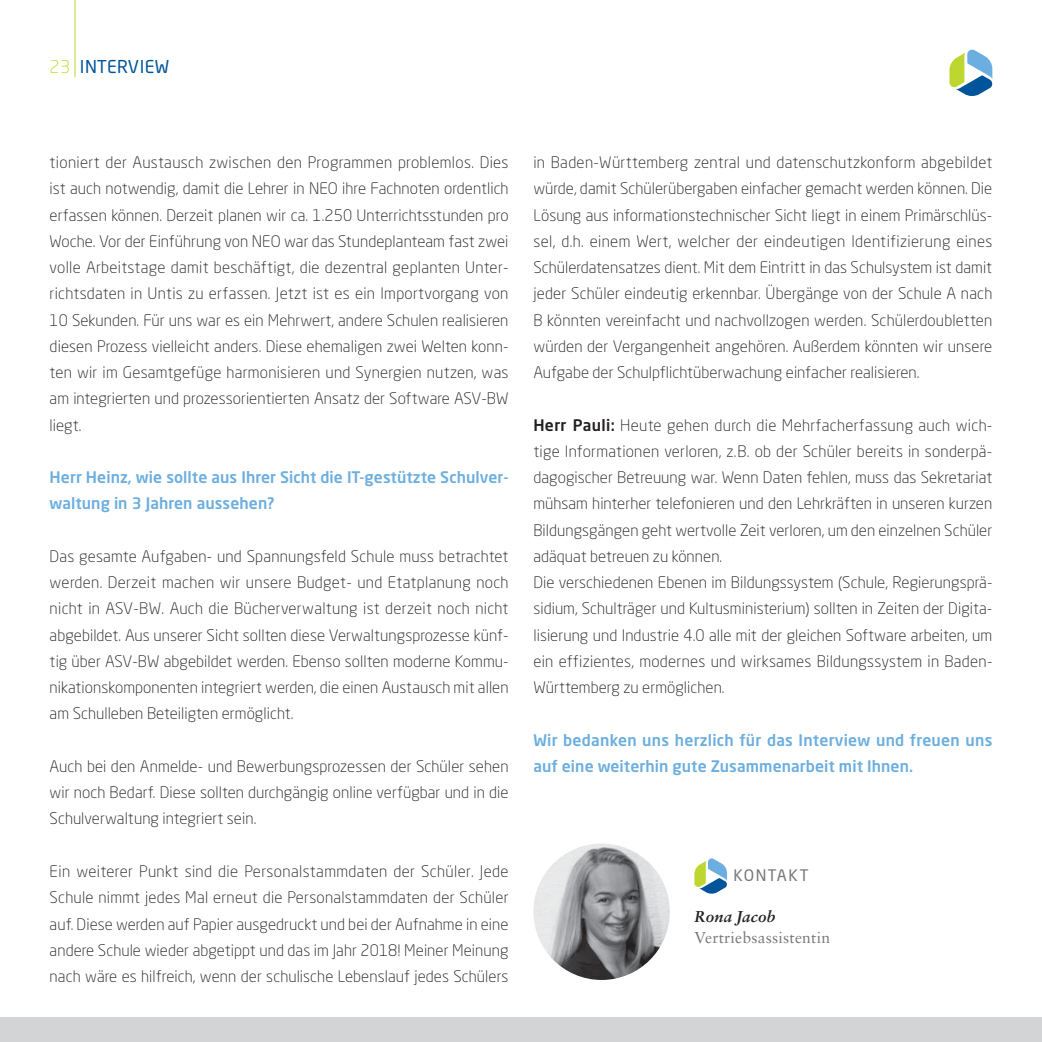
<style>
.page{position:relative;width:1042px;height:1042px;background:#fff}
.page>*{position:absolute;margin:0;border:0;box-sizing:border-box;transform-origin:0 0}
.t1{font:17.5px "Neo Sans Pro";letter-spacing:.025em;color:#00559a}
.t2{font:300 15.75px/26.2px "Neo Sans Pro";letter-spacing:.005em;color:#231f20;text-align:justify}
.t3{font:500 15.75px/26.2px "Neo Sans Pro";letter-spacing:.005em;color:#6caedf}
.t4{font:15.75px "Sabon LT Std";letter-spacing:.015em;color:#77787b}
.t5{font:italic 700 15.75px "Sabon LT Std";letter-spacing:.015em;color:#231f20}
.t6{font:15.75px "Neo Sans Pro";letter-spacing:.075em;color:#77787b}
.s1{font-weight:300;color:#bed730}
.s2{font-weight:500}
</style>
<div class="page">
<hr style="left:75px;top:0;width:1px;height:77px;background:#bed730">
<div style="left:0;top:1017px;width:1042px;height:24px;background:#d3d4d6"></div>
<svg style="left:949px;top:49px;width:44px;height:47px"></svg>
<img style="left:533px;top:843px;width:137px;height:137px;border-radius:50%">
<svg style="left:694px;top:858px;width:33px;height:36px"></svg>
<p class="t1" style="left:50px;top:59px;width:121px"><span class="s1">23</span> INTERVIEW</p>
<p class="t2" style="left:50px;top:150px;width:460px">tioniert der Austausch zwischen den Programmen problemlos. Dies ist auch notwendig, damit die Lehrer in NEO ihre Fachnoten ordentlich erfassen können. Derzeit planen wir ca. 1.250 Unterrichtsstunden pro Woche. Vor der Einführung von NEO war das Stundeplanteam fast zwei volle Arbeitstage damit beschäftigt, die dezentral geplanten Unter&shy;richtsdaten in Untis zu erfassen. Jetzt ist es ein Importvorgang von 10 Sekunden. Für uns war es ein Mehrwert, andere Schulen realisieren diesen Prozess vielleicht anders. Diese ehemaligen zwei Welten konn&shy;ten wir im Gesamtgefüge harmonisieren und Synergien nutzen, was am integrierten und prozessorientierten Ansatz der Software ASV-BW liegt.</p>
<p class="t3" style="left:50px;top:465px;width:460px">Herr Heinz, wie sollte aus Ihrer Sicht die IT-gestützte Schulver&shy;waltung in 3 Jahren aussehen?</p>
<p class="t2" style="left:50px;top:544px;width:460px">Das gesamte Aufgaben- und Spannungsfeld Schule muss betrachtet werden. Derzeit machen wir unsere Budget- und Etatplanung noch nicht in ASV-BW. Auch die Bücherverwaltung ist derzeit noch nicht abgebildet. Aus unserer Sicht sollten diese Verwaltungsprozesse künf&shy;tig über ASV-BW abgebildet werden. Ebenso sollten moderne Kommu&shy;nikationskomponenten integriert werden, die einen Austausch mit allen am Schulleben Beteiligten ermöglicht.</p>
<p class="t2" style="left:50px;top:754px;width:460px">Auch bei den Anmelde- und Bewerbungsprozessen der Schüler sehen wir noch Bedarf. Diese sollten durchgängig online verfügbar und in die Schulverwaltung integriert sein.</p>
<p class="t2" style="left:50px;top:859px;width:460px">Ein weiterer Punkt sind die Personalstammdaten der Schüler. Jede Schule nimmt jedes Mal erneut die Personalstammdaten der Schüler auf. Diese werden auf Papier ausgedruckt und bei der Aufnahme in eine andere Schule wieder abgetippt und das im Jahr 2018! Meiner Meinung nach wäre es hilfreich, wenn der schulische Lebenslauf jedes Schülers</p>
<p class="t2" style="left:533px;top:150px;width:460px">in Baden-Württemberg zentral und datenschutzkonform abgebildet würde, damit Schülerübergaben einfacher gemacht werden können. Die Lösung aus informationstechnischer Sicht liegt in einem Primärschlüs&shy;sel, d.h. einem Wert, welcher der eindeutigen Identifizierung eines Schülerdatensatzes dient. Mit dem Eintritt in das Schulsystem ist damit jeder Schüler eindeutig erkennbar. Übergänge von der Schule A nach B könnten vereinfacht und nachvollzogen werden. Schülerdoubletten würden der Vergangenheit angehören. Außerdem könnten wir unsere Aufgabe der Schulpflichtüberwachung einfacher realisieren.</p>
<p class="t2" style="left:533px;top:413px;width:460px;text-align:left"><span class="s2">Herr Pauli:</span> Heute gehen durch die Mehrfacherfassung auch wich&shy;tige Informationen verloren, z.B. ob der Schüler bereits in sonderpä&shy;dagogischer Betreuung war. Wenn Daten fehlen, muss das Sekretariat mühsam hinterher telefonieren und den Lehrkräften in unseren kurzen Bildungsgängen geht wertvolle Zeit verloren, um den einzelnen Schüler adäquat betreuen zu können.<br>Die verschiedenen Ebenen im Bildungssystem (Schule, Regierungsprä&shy;sidium, Schulträger und Kultusministerium) sollten in Zeiten der Digita&shy;lisierung und Industrie 4.0 alle mit der gleichen Software arbeiten, um ein effizientes, modernes und wirksames Bildungssystem in Baden-Württemberg zu ermöglichen.</p>
<p class="t3" style="left:533px;top:728px;width:460px">Wir bedanken uns herzlich für das Interview und freuen uns auf eine weiterhin gute Zusammenarbeit mit Ihnen.</p>
<p class="t6" style="left:733px;top:867px;width:77px">KONTAKT</p>
<p class="t5" style="left:694px;top:907px;width:82px">Rona Jacob</p>
<p class="t4" style="left:694px;top:930px;width:137px">Vertriebsassistentin</p>
</div>
